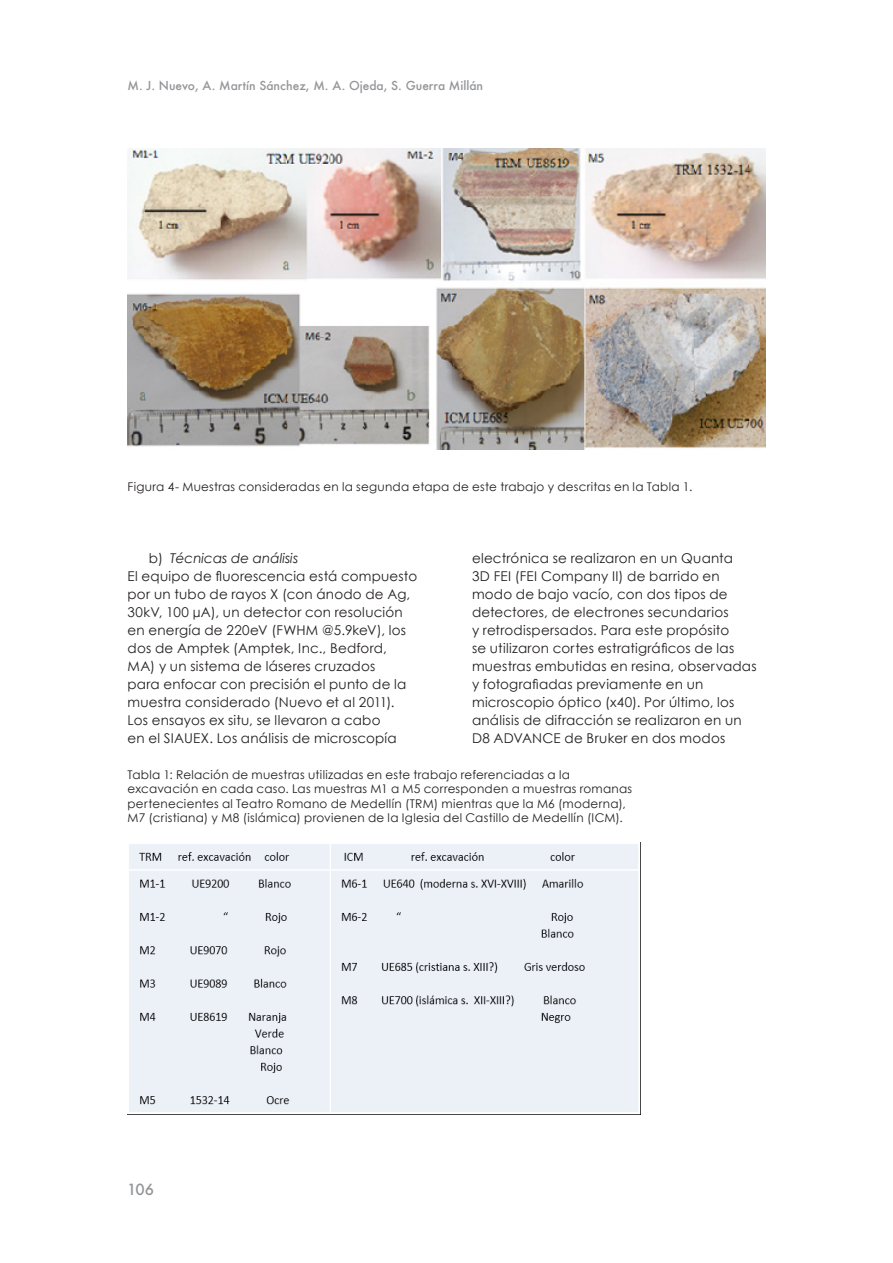
<style>
.page{position:relative;width:893px;height:1263px;background:#fff}
.page>*{position:absolute;margin:0;border:0;box-sizing:border-box;transform-origin:0 0}
.t1{font:500 15px "Futura";color:#939598}
._4__texto_normal{font:13.5px/18px "Century Gothic";letter-spacing:.015em;color:#231f20}
._4__texto_pontos{font:italic 13.5px "Century Gothic";color:#231f20}
._6__Legenda{font:12px/14.4px "Century Gothic";letter-spacing:.02em;color:#231f20}
.t2{font:500 12px "Futura";color:#939598}
.s1{font-style:normal}
</style>
<div class="page">
<img style="left:128px;top:149px;width:637px;height:300px">
<img style="left:129px;top:843px;width:512px;height:271px">
<p class="t2" style="left:128px;top:77px;width:357px">M. J. Nuevo, A. Martín Sánchez, M. A. Ojeda, S. Guerra Millán</p>
<p class="_6__Legenda" style="left:128px;top:479px;width:566px">Figura 4- Muestras consideradas en la segunda etapa de este trabajo y descritas en la Tabla 1.</p>
<p class="_4__texto_normal" style="left:472px;top:549px;width:286px">electrónica se realizaron en un Quanta<br>3D FEI (FEI Company II) de barrido en modo de bajo vacío, con dos tipos de detectores, de electrones secundarios<br>y retrodispersados. Para este propósito<br>se utilizaron cortes estratigráficos de las muestras embutidas en resina, observadas y fotografiadas previamente en un microscopio óptico (x40). Por último, los análisis de difracción se realizaron en un D8 ADVANCE de Bruker en dos modos</p>
<p class="_6__Legenda" style="left:128px;top:767px;width:506px">Tabla 1: Relación de muestras utilizadas en este trabajo referenciadas a la excavación en cada caso. Las muestras M1 a M5 corresponden a muestras romanas pertenecientes al Teatro Romano de Medellín (TRM) mientras que la M6 (moderna), M7 (cristiana) y M8 (islámica) provienen de la Iglesia del Castillo de Medellín (ICM).</p>
<p class="_4__texto_pontos" style="left:149px;top:550px;width:151px"><span class="s1">b)</span> Técnicas de análisis</p>
<p class="_4__texto_normal" style="left:128px;top:567px;width:291px">El equipo de fluorescencia está compuesto por un tubo de rayos X (con ánodo de Ag, 30kV, 100 μA), un detector con resolución en energía de 220eV (FWHM @5.9keV), los dos de Amptek (Amptek, Inc., Bedford, MA) y un sistema de láseres cruzados<br>para enfocar con precisión el punto de la muestra considerado (Nuevo et al 2011).</p>
<p class="_4__texto_normal" style="left:128px;top:711px;width:271px">Los ensayos ex situ, se llevaron a cabo en el SIAUEX. Los análisis de microscopía</p>
<p class="t1" style="left:127px;top:1179px;width:28px">106</p>
</div>
